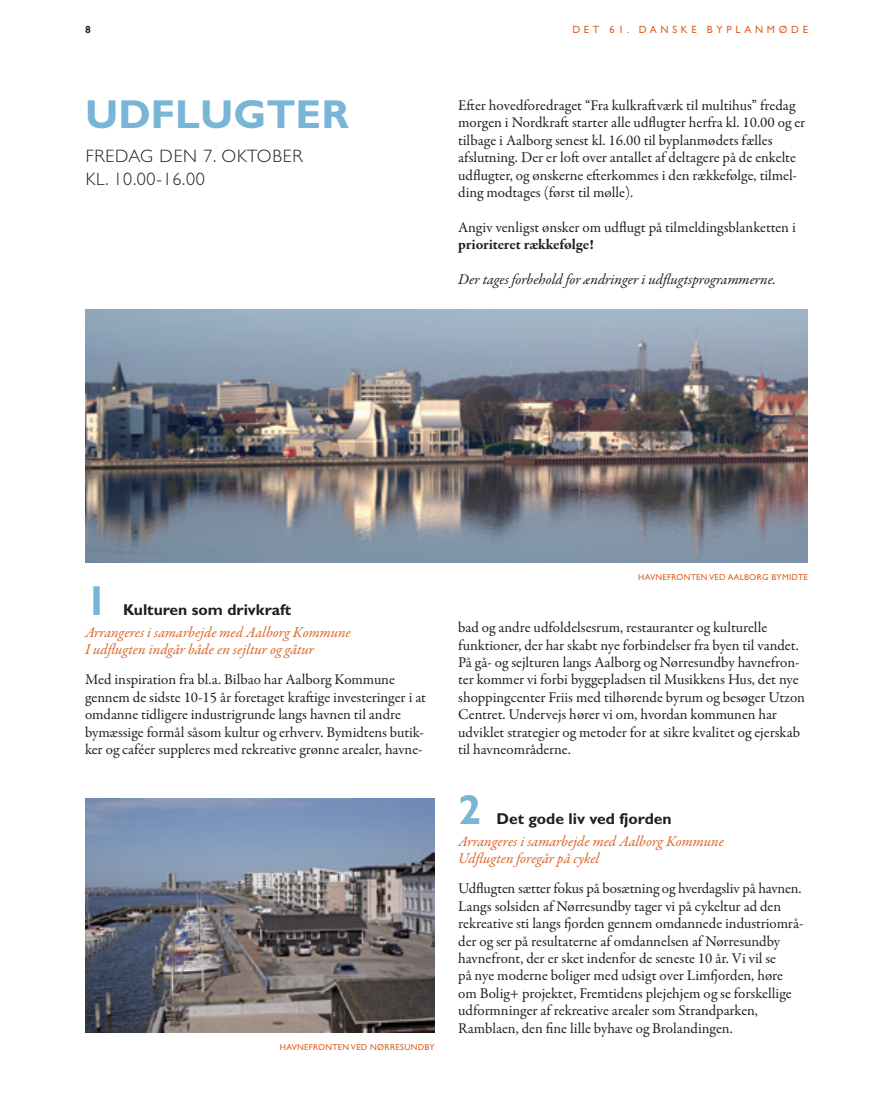
<style>
.page{position:relative;width:893px;height:1106px;background:#fff}
.page>*{position:absolute;margin:0;border:0;box-sizing:border-box;transform-origin:0 0}
.t1{font:700 42px "Gill Sans";color:#79b5d7}
.t2{font:700 40.5px "Gill Sans";color:#79b5d7}
.t3{font:300 18px/22.5px "Gill Sans";letter-spacing:.04em;color:#231f20}
.t4{font:700 15.75px "Gill Sans";color:#231f20}
.t5{font:15px/17.4px "Garamond Premr Pro";letter-spacing:-.005em;color:#231f20}
.t6{font:italic 15px/17.4px "Garamond Premr Pro";letter-spacing:-.005em;color:#dd6327}
.t7{font:italic 15px "Garamond Premr Pro";color:#231f20}
.t8{font:700 15px "Garamond Premr Pro";letter-spacing:-.01em;color:#231f20}
.t9{font:10.5px "Gill Sans";letter-spacing:.35em;color:#dd6327}
.t10{font:700 10.5px "Gill Sans";color:#231f20}
.t11{font:8.7px "Gill Sans";letter-spacing:.03em;color:#dd6327}
</style>
<div class="page">
<img style="left:85px;top:309px;width:723px;height:253px">
<img style="left:85px;top:798px;width:350px;height:234px">
<p class="t10" style="left:85px;top:24px;width:7px">8</p>
<p class="t9" style="left:572px;top:24px;width:237px">DET 61. DANSKE BYPLANMØD E</p>
<h2 class="t2" style="left:85px;top:90px;width:265px">Udflugter</h2>
<p class="t5" style="left:458px;top:97px;width:349px">Efter hovedforedraget “Fra kulkraftværk til multihus” fredag morgen i Nordkraft starter alle udflugter herfra kl. 10.00 og er tilbage i Aalborg senest kl. 16.00 til byplanmødets fælles afslutning. Der er loft over antallet af deltagere på de enkelte udflugter, og ønskerne efterkommes i den rækkefølge, tilmel&shy;ding modtages (først til mølle).</p>
<p class="t5" style="left:458px;top:219px;width:339px">Angiv venligst ønsker om udflugt på tilmeldingsblanketten i</p>
<p class="t8" style="left:458px;top:235px;width:137px">prioriteret rækkefølge!</p>
<p class="t7" style="left:458px;top:270px;width:320px">Der tages forbehold for ændringer i udflugtsprogrammerne.</p>
<p class="t3" style="left:86px;top:145px;width:218px">FREDAG DEN 7. OKTOBER<br>KL. 10.00-16.00</p>
<h1 class="t1" style="left:85px;top:576px;width:25px">1</h1>
<p class="t4" style="left:123px;top:600px;width:169px">Kulturen som drivkraft</p>
<p class="t6" style="left:85px;top:624px;width:267px">Arrangeres i samarbejde med Aalborg Kommune<br>I udflugten indgår både en sejltur og gåtur</p>
<p class="t5" style="left:85px;top:671px;width:343px">Med inspiration fra bl.a. Bilbao har Aalborg Kommune gennem de sidste 10-15 år foretaget kraftige investeringer i at omdanne tidligere industrigrunde langs havnen til andre bymæssige formål såsom kultur og erhverv. Bymidtens butik&shy;ker og caféer suppleres med rekreative grønne arealer, havne-</p>
<p class="t11" style="left:280px;top:1042px;width:156px">HAVNEFRONTEN VED NØRRESUNDBY</p>
<p class="t11" style="left:638px;top:572px;width:171px">HAVNEFRONTEN VED AALBORG BYMIDTE</p>
<p class="t5" style="left:458px;top:619px;width:348px">bad og andre udfoldelsesrum, restauranter og kulturelle funktioner, der har skabt nye forbindelser fra byen til vandet.<br>På gå- og sejlturen langs Aalborg og Nørresundby havnefron&shy;ter kommer vi forbi byggepladsen til Musikkens Hus, det nye shoppingcenter Friis med tilhørende byrum og besøger Utzon Centret. Undervejs hører vi om, hvordan kommunen har udviklet strategier og metoder for at sikre kvalitet og ejerskab til havneområderne.</p>
<h1 class="t1" style="left:458px;top:785px;width:25px">2</h1>
<p class="t4" style="left:496px;top:809px;width:177px">Det gode liv ved fjorden</p>
<p class="t6" style="left:458px;top:833px;width:267px">Arrangeres i samarbejde med Aalborg Kommune<br>Udflugten foregår på cykel</p>
<p class="t5" style="left:458px;top:880px;width:347px">Udflugten sætter fokus på bosætning og hverdagsliv på havnen.<br>Langs solsiden af Nørresundby tager vi på cykeltur ad den rekreative sti langs fjorden gennem omdannede industriområ&shy;der og ser på resultaterne af omdannelsen af Nørresundby havnefront, der er sket indenfor de seneste 10 år. Vi vil se<br>på nye moderne boliger med udsigt over Limfjorden, høre om Bolig+ projektet, Fremtidens plejehjem og se forskellige udformninger af rekreative arealer som Strandparken, Ramblaen, den fine lille byhave og Brolandingen.</p>
</div>
